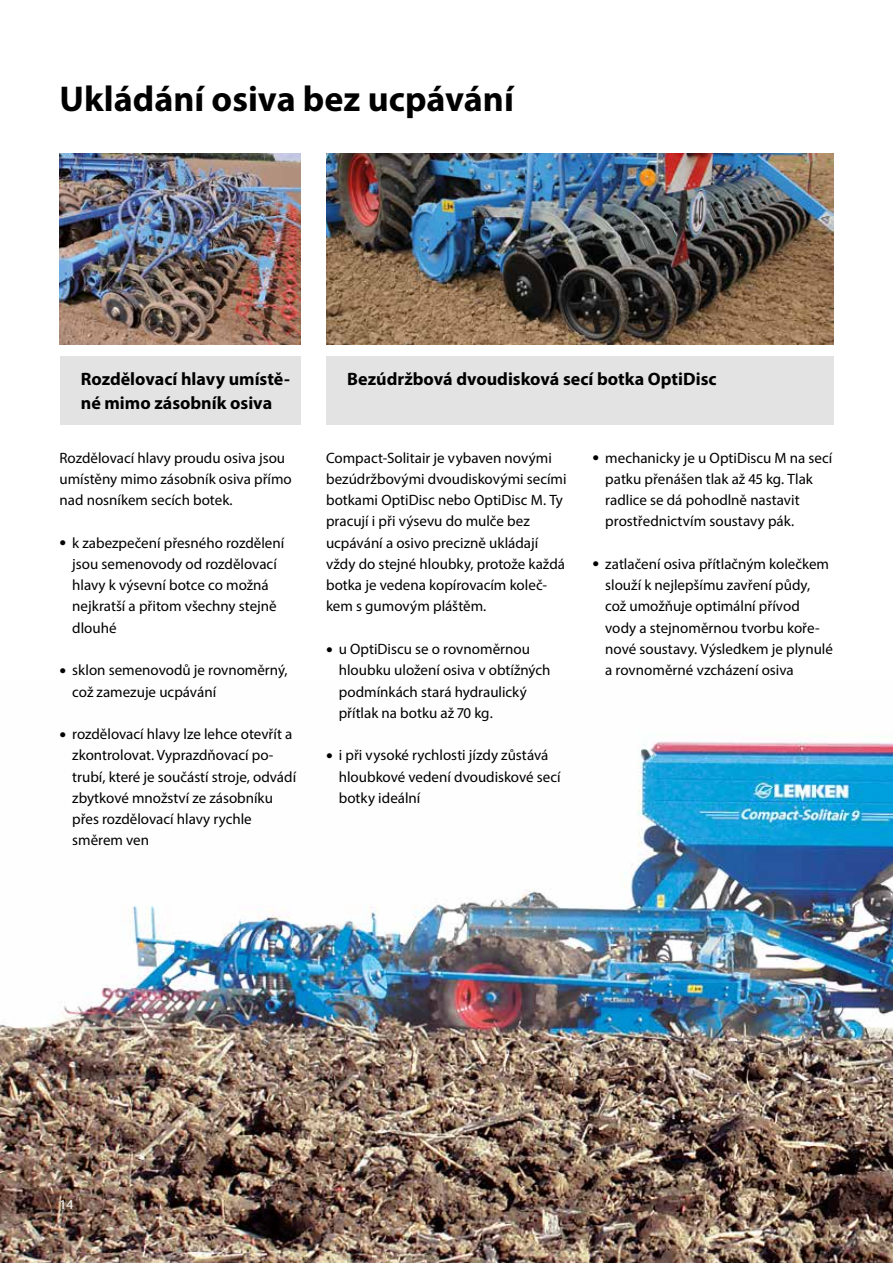
<style>
.page{position:relative;width:893px;height:1263px;background:#fff}
.page>*{position:absolute;margin:0;border:0;box-sizing:border-box;transform-origin:0 0}
.t1{font:700 36px "Myriad Pro";color:#000}
.t2{font:700 18px/24px "Myriad Pro";color:#000}
.t3{font:15px/21.3px "Myriad Pro";color:#000}
.t4{font:13.5px "Myriad Pro";color:#fff}
.s1{font-size:24px}
</style>
<div class="page">
<img style="left:0;top:741px;width:893px;height:522px">
<div style="left:60px;top:356px;width:240px;height:68px;background:#e3e3e3"></div>
<img style="left:60px;top:153px;width:240px;height:191px">
<div style="left:326px;top:356px;width:507px;height:68px;background:#e3e3e3"></div>
<img style="left:326px;top:153px;width:507px;height:191px">
<h1 class="t1" style="left:60px;top:75px;width:456px">Ukládání osiva bez ucpávání</h1>
<p class="t2" style="left:81px;top:366px;width:211px">Rozdělovací hlavy umístě&shy;né mimo zásobník osiva</p>
<p class="t2" style="left:347px;top:366px;width:371px">Bezúdržbová dvoudisková secí botka OptiDisc</p>
<p class="t3" style="left:60px;top:447px;width:234px">Rozdělovací hlavy proudu osiva jsou umístěny mimo zásobník osiva přímo nad nosníkem secích botek.</p>
<p class="t3" style="left:72px;top:532px;width:213px;text-indent:-13px"><span class="s1">•</span> k zabezpečení přesného rozdělení jsou semenovody od rozdělovací hlavy k výsevní botce co možná nejkratší a přitom všechny stejně dlouhé</p>
<p class="t3" style="left:72px;top:659px;width:217px;text-indent:-13px"><span class="s1">•</span> sklon semenovodů je rovnoměrný, což zamezuje ucpávání</p>
<p class="t3" style="left:72px;top:723px;width:225px;text-indent:-13px"><span class="s1">•</span> rozdělovací hlavy lze lehce otevřít a zkontrolovat. Vyprazdňovací po&shy;trubí, které je součástí stroje, odvádí zbytkové množství ze zásobníku přes rozdělovací hlavy rychle směrem ven</p>
<p class="t3" style="left:326px;top:447px;width:242px">Compact-Solitair je vybaven novými bezúdržbovými dvoudiskovými secími botkami OptiDisc nebo OptiDisc M. Ty pracují i při výsevu do mulče bez ucpávání a osivo precizně ukládají vždy do stejné hloubky, protože každá botka je vedena kopírovacím koleč&shy;kem s gumovým pláštěm.</p>
<p class="t3" style="left:339px;top:638px;width:213px;text-indent:-13px"><span class="s1">•</span> u OptiDiscu se o rovnoměrnou hloubku uložení osiva v obtížných podmínkách stará hydraulický přítlak na botku až 70 kg.</p>
<p class="t3" style="left:339px;top:744px;width:223px;text-indent:-13px"><span class="s1">•</span> i při vysoké rychlosti jízdy zůstává hloubkové vedení dvoudiskové secí botky ideální</p>
<p class="t3" style="left:605px;top:447px;width:229px;text-indent:-13px"><span class="s1">•</span> mechanicky je u OptiDiscu M na secí patku přenášen tlak až 45 kg. Tlak radlice se dá pohodlně nastavit prostřednictvím soustavy pák.</p>
<p class="t3" style="left:605px;top:553px;width:229px;text-indent:-13px"><span class="s1">•</span> zatlačení osiva přítlačným kolečkem slouží k nejlepšímu zavření půdy, což umožňuje optimální přívod vody a stejnoměrnou tvorbu koře&shy;nové soustavy. Výsledkem je plynulé a rovnoměrné vzcházení osiva</p>
<p class="t4" style="left:60px;top:1196px;width:15px">14</p>
</div>
